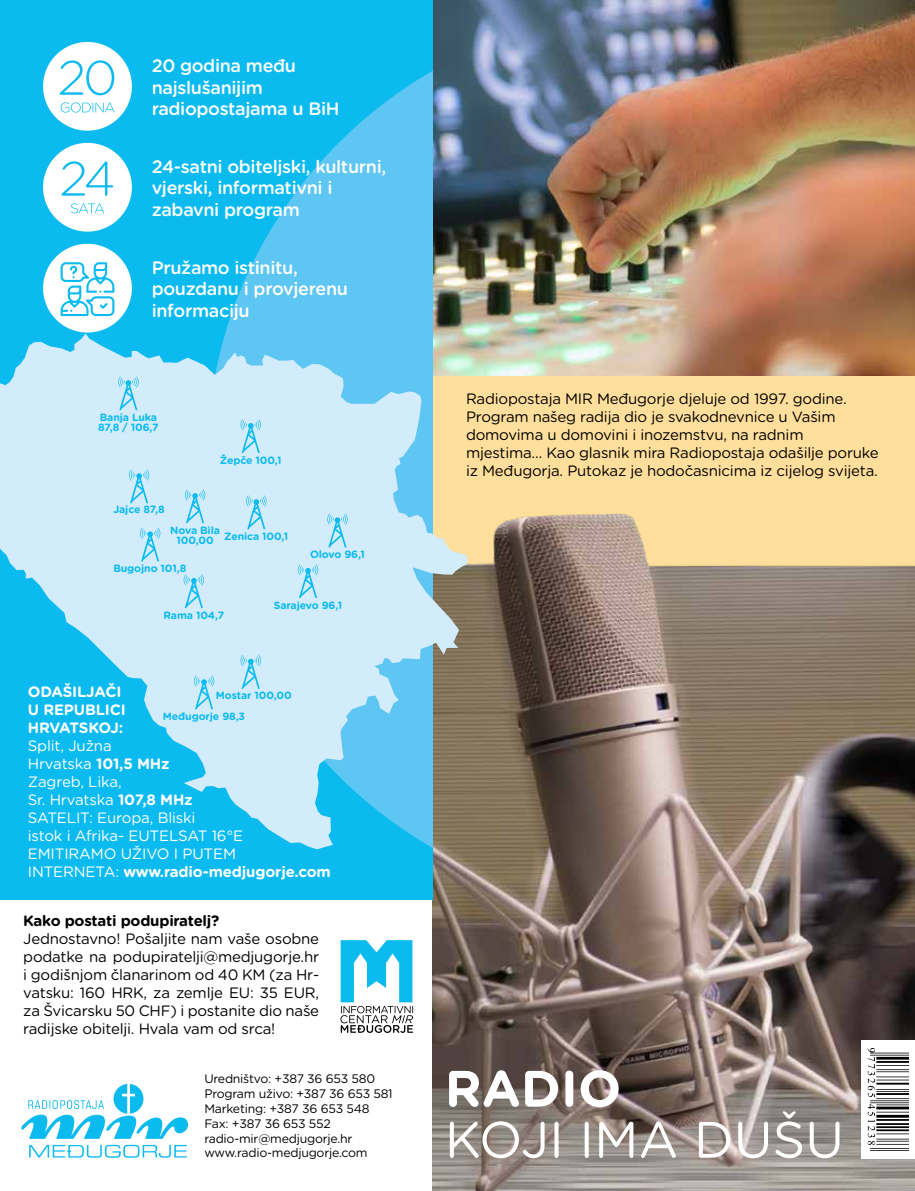
<style>
.page{position:relative;width:915px;height:1191px;background:#fff}
.page>*{position:absolute;margin:0;border:0;box-sizing:border-box;transform-origin:0 0}
.t1{font:51px "Gotham Rounded";color:#fff}
.t2{font:700 51px "Gotham Rounded";color:#fff}
.t3{font:500 18px/21.6px "Gotham Rounded";letter-spacing:-.02em;color:#fff}
.t4{font:15px/18px "Gotham Rounded";letter-spacing:-.015em;color:#000;text-align:justify}
.t5{font:15px/18px "Gotham Rounded";letter-spacing:-.01em;color:#fff}
.t6{font:700 15px/18px "Gotham Rounded";letter-spacing:-.01em;color:#fff}
.t7{font:700 15px "Gotham Rounded";letter-spacing:-.015em;color:#000}
.t8{font:12.3px/14.9px "Gotham Rounded";letter-spacing:-.02em;color:#000}
.t9{font:700 10.5px/10.5px "Gotham Rounded";letter-spacing:-.01em;color:#0bbbef;text-align:center}
.s1{font-weight:700}
</style>
<div class="page">
<img style="left:432px;top:0;width:482px;height:376px">
<div style="left:432px;top:376px;width:482px;height:251px;background:#ffdf9b"></div>
<img style="left:432px;top:513px;width:482px;height:678px">
<div style="left:0;top:0;width:432px;height:899px;background:#0bbbef"></div>
<svg style="left:225px;top:71px;width:207px;height:779px;fill:#5ec6f2"></svg>
<svg style="left:0;top:333px;width:467px;height:516px;fill:#d2ecfc"></svg>
<svg style="left:118px;top:376px;width:20px;height:34px"></svg>
<svg style="left:240px;top:419px;width:21px;height:34px"></svg>
<svg style="left:129px;top:469px;width:20px;height:34px"></svg>
<svg style="left:246px;top:495px;width:20px;height:34px"></svg>
<svg style="left:185px;top:489px;width:20px;height:34px"></svg>
<svg style="left:140px;top:528px;width:20px;height:33px"></svg>
<svg style="left:184px;top:574px;width:20px;height:34px"></svg>
<svg style="left:298px;top:564px;width:20px;height:34px"></svg>
<svg style="left:327px;top:513px;width:20px;height:34px"></svg>
<svg style="left:240px;top:655px;width:21px;height:34px"></svg>
<svg style="left:194px;top:675px;width:20px;height:34px"></svg>
<div style="left:43px;top:42px;width:89px;height:89px;background:#fff;border-radius:50%"></div>
<svg style="left:60px;top:60px;width:54px;height:35px"></svg>
<svg style="left:61px;top:102px;width:53px;height:11px"></svg>
<div style="left:43px;top:143px;width:89px;height:89px;background:#fff;border-radius:50%"></div>
<svg style="left:61px;top:161px;width:52px;height:35px"></svg>
<svg style="left:71px;top:203px;width:33px;height:10px"></svg>
<div style="left:43px;top:244px;width:89px;height:88px;background:#fff;border-radius:50%"></div>
<svg style="left:61px;top:262px;width:53px;height:54px"></svg>
<svg style="left:340px;top:940px;width:73px;height:93px"></svg>
<svg style="left:29px;top:1144px;width:158px;height:13px"></svg>
<svg style="left:21px;top:1084px;width:167px;height:54px"></svg>
<div style="left:860px;top:1040px;width:54px;height:118px;background:#fff"></div>
<svg style="left:867px;top:1048px;width:41px;height:101px"></svg>
<p class="t3" style="left:152px;top:54px;width:189px">20 godina među najslušanijim radiopostajama u BiH</p>
<p class="t3" style="left:152px;top:155px;width:236px">24-satni obiteljski, kulturni, vjerski, informativni i zabavni program</p>
<p class="t3" style="left:152px;top:256px;width:198px">Pružamo istinitu, pouzdanu i provjerenu informaciju</p>
<p class="t9" style="left:98px;top:411px;width:62px;text-align:left">Banja Luka<br>87,8 / 106,7</p>
<p class="t9" style="left:113px;top:503px;width:53px">Jajce 87,8</p>
<p class="t9" style="left:220px;top:454px;width:63px">Žepče 100,1</p>
<p class="t9" style="left:170px;top:524px;width:51px">Nova Bila<br>100,00</p>
<p class="t9" style="left:224px;top:530px;width:65px">Zenica 100,1</p>
<p class="t9" style="left:113px;top:562px;width:74px">Bugojno 101,8</p>
<p class="t9" style="left:310px;top:548px;width:56px">Olovo 96,1</p>
<p class="t9" style="left:163px;top:609px;width:62px">Rama 104,7</p>
<p class="t9" style="left:274px;top:599px;width:70px">Sarajevo 96,1</p>
<p class="t6" style="left:28px;top:682px;width:99px">ODAŠILJAČI<br>U REPUBLICI<br>HRVATSKOJ:</p>
<p class="t5" style="left:28px;top:736px;width:304px">Split, Južna<br>Hrvatska <span class="s1">101,5 MHz<br></span>Zagreb, Lika,<br>Sr. Hrvatska <span class="s1">107,8 MHz<br></span>SATELIT: Europa, Bliski<br>istok i Afrika- EUTELSAT 16°E<br>EMITIRAMO UŽIVO I PUTEM<br>INTERNETA: <span class="s1">www.radio-medjugorje.com</span></p>
<p class="t9" style="left:216px;top:690px;width:77px">Mostar 100,00</p>
<p class="t9" style="left:163px;top:710px;width:84px">Međugorje 98,3</p>
<p class="t7" style="left:23px;top:909px;width:197px">Kako postati podupiratelj?</p>
<p class="t4" style="left:23px;top:928px;width:297px">Jednostavno! Pošaljite nam vaše osobne podatke na podupiratelji@medjugorje.hr i godišnjom članarinom od 40 KM (za Hr&shy;vatsku: 160 HRK, za zemlje EU: 35 EUR, za Švicarsku 50 CHF) i postanite dio naše radijske obitelji. Hvala vam od srca!</p>
<p class="t8" style="left:204px;top:1071px;width:190px">Uredništvo: +387 36 653 580<br>Program uživo: +387 36 653 581<br>Marketing: +387 36 653 548<br>Fax: +387 36 653 552 radio-mir@medjugorje.hr www.radio-medjugorje.com</p>
<p class="t4" style="left:466px;top:389px;width:414px;text-align:left">Radiopostaja MIR Međugorje djeluje od 1997. godine.<br>Program našeg radija dio je svakodnevnice u Vašim domovima u domovini i inozemstvu, na radnim mjestima… Kao glasnik mira Radiopostaja odašilje poruke iz Međugorja. Putokaz je hodočasnicima iz cijelog svijeta.</p>
<h1 class="t2" style="left:444px;top:1051px;width:178px">RADIO</h1>
<h1 class="t1" style="left:444px;top:1104px;width:400px">KOJI IMA DUŠU</h1>
</div>
